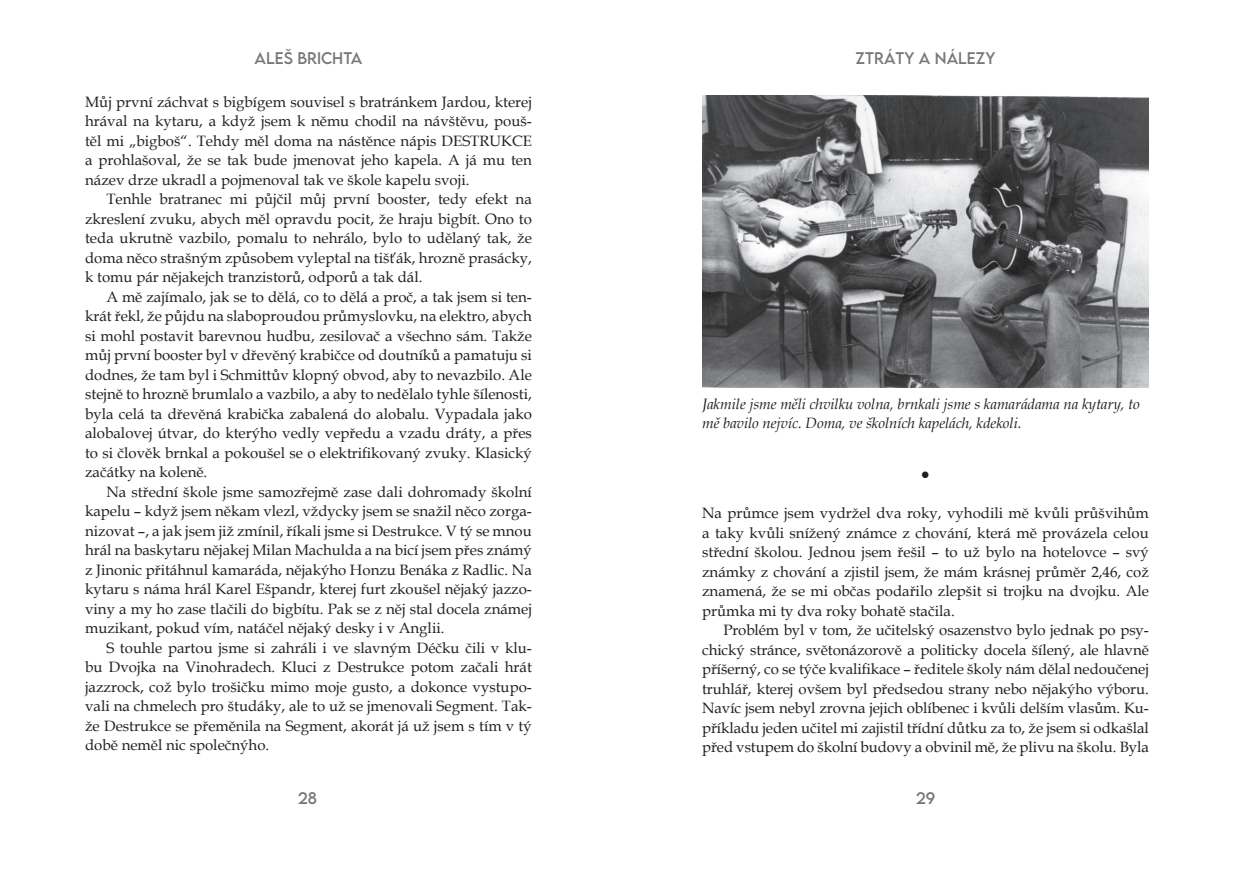
<style>
.page{position:relative;width:1234px;height:872px;background:#fff}
.page>*{position:absolute;margin:0;border:0;box-sizing:border-box;transform-origin:0 0}
.Základní_odstavec{font:15px/19.5px "Book Antiqua";color:#231f20;text-align:justify}
.t1{font:italic 15px/19.5px "Book Antiqua";letter-spacing:-.005em;color:#231f20}
.t2{font:15px "LEMONMILK";color:#76787b}
</style>
<div class="page">
<img style="left:702px;top:96px;width:446px;height:291px">
<p class="t2" style="left:254px;top:48px;width:109px">ALEŠ BRICHTA</p>
<p class="t2" style="left:855px;top:48px;width:141px">ZTRÁTY A NÁLEZY</p>
<p class="Základní_odstavec" style="left:85px;top:91px;width:448px">Můj první záchvat s bigbígem souvisel s bratránkem Jardou, kterej hrával na kytaru, a když jsem k němu chodil na návštěvu, pouš&shy;těl mi „bigboš“. Tehdy měl doma na nástěnce nápis DESTRUKCE a prohlašoval, že se tak bude jmenovat jeho kapela. A já mu ten název drze ukradl a pojmenoval tak ve škole kapelu svoji.</p>
<p class="Základní_odstavec" style="left:85px;top:189px;width:448px;text-indent:21px">Tenhle bratranec mi půjčil můj první booster, tedy efekt na zkreslení zvuku, abych měl opravdu pocit, že hraju bigbít. Ono to teda ukrutně vazbilo, pomalu to nehrálo, bylo to udělaný tak, že doma něco strašným způsobem vyleptal na tišťák, hrozně prasácky, k tomu pár nějakejch tranzistorů, odporů a tak dál.</p>
<p class="Základní_odstavec" style="left:85px;top:286px;width:448px;text-indent:21px">A mě zajímalo, jak se to dělá, co to dělá a proč, a tak jsem si ten&shy;krát řekl, že půjdu na slaboproudou průmyslovku, na elektro, abych si mohl postavit barevnou hudbu, zesilovač a všechno sám. Takže můj první booster byl v dřevěný krabičce od doutníků a pamatuju si dodnes, že tam byl i Schmittův klopný obvod, aby to nevazbilo. Ale stejně to hrozně brumlalo a vazbilo, a aby to nedělalo tyhle šílenosti, byla celá ta dřevěná krabička zabalená do alobalu. Vypadala jako alobalovej útvar, do kterýho vedly vepředu a vzadu dráty, a přes to si člověk brnkal a pokoušel se o elektrifikovaný zvuky. Klasický začátky na koleně.</p>
<p class="Základní_odstavec" style="left:85px;top:481px;width:448px;text-indent:21px">Na střední škole jsme samozřejmě zase dali dohromady školní kapelu – když jsem někam vlezl, vždycky jsem se snažil něco zorga&shy;nizovat –, a jak jsem již zmínil, říkali jsme si Destrukce. V tý se mnou hrál na baskytaru nějakej Milan Machulda a na bicí jsem přes známý z Jinonic přitáhnul kamaráda, nějakýho Honzu Benáka z Radlic. Na kytaru s náma hrál Karel Ešpandr, kterej furt zkoušel nějaký jazzo&shy;viny a my ho zase tlačili do bigbítu. Pak se z něj stal docela známej muzikant, pokud vím, natáčel nějaký desky i v Anglii.</p>
<p class="Základní_odstavec" style="left:85px;top:637px;width:448px;text-indent:21px">S touhle partou jsme si zahráli i ve slavným Déčku čili v klu&shy;bu Dvojka na Vinohradech. Kluci z Destrukce potom začali hrát jazzrock, což bylo trošičku mimo moje gusto, a dokonce vystupo&shy;vali na chmelech pro študáky, ale to už se jmenovali Segment. Tak&shy;že Destrukce se přeměnila na Segment, akorát já už jsem s tím v tý době neměl nic společnýho.</p>
<p class="t1" style="left:702px;top:393px;width:439px">Jakmile jsme měli chvilku volna, brnkali jsme s kamarádama na kytary, to mě bavilo nejvíc. Doma, ve školních kapelách, kdekoli.</p>
<p class="Základní_odstavec" style="left:920px;top:464px;width:11px">●</p>
<p class="Základní_odstavec" style="left:702px;top:503px;width:448px">Na průmce jsem vydržel dva roky, vyhodili mě kvůli průšvihům a taky kvůli snížený známce z chování, která mě provázela celou střední školou. Jednou jsem řešil – to už bylo na hotelovce – svý známky z chování a zjistil jsem, že mám krásnej průměr 2,46, což znamená, že se mi občas podařilo zlepšit si trojku na dvojku. Ale průmka mi ty dva roky bohatě stačila.</p>
<p class="Základní_odstavec" style="left:702px;top:620px;width:448px;text-indent:21px">Problém byl v tom, že učitelský osazenstvo bylo jednak po psy&shy;chický stránce, světonázorově a politicky docela šílený, ale hlavně příšerný, co se týče kvalifikace – ředitele školy nám dělal nedoučenej truhlář, kterej ovšem byl předsedou strany nebo nějakýho výboru.<br>Navíc jsem nebyl zrovna jejich oblíbenec i kvůli delším vlasům. Ku&shy;příkladu jeden učitel mi zajistil třídní důtku za to, že jsem si odkašlal před vstupem do školní budovy a obvinil mě, že plivu na školu. Byla</p>
<p class="t2" style="left:298px;top:788px;width:21px">28</p>
<p class="t2" style="left:915px;top:788px;width:21px">29</p>
</div>
